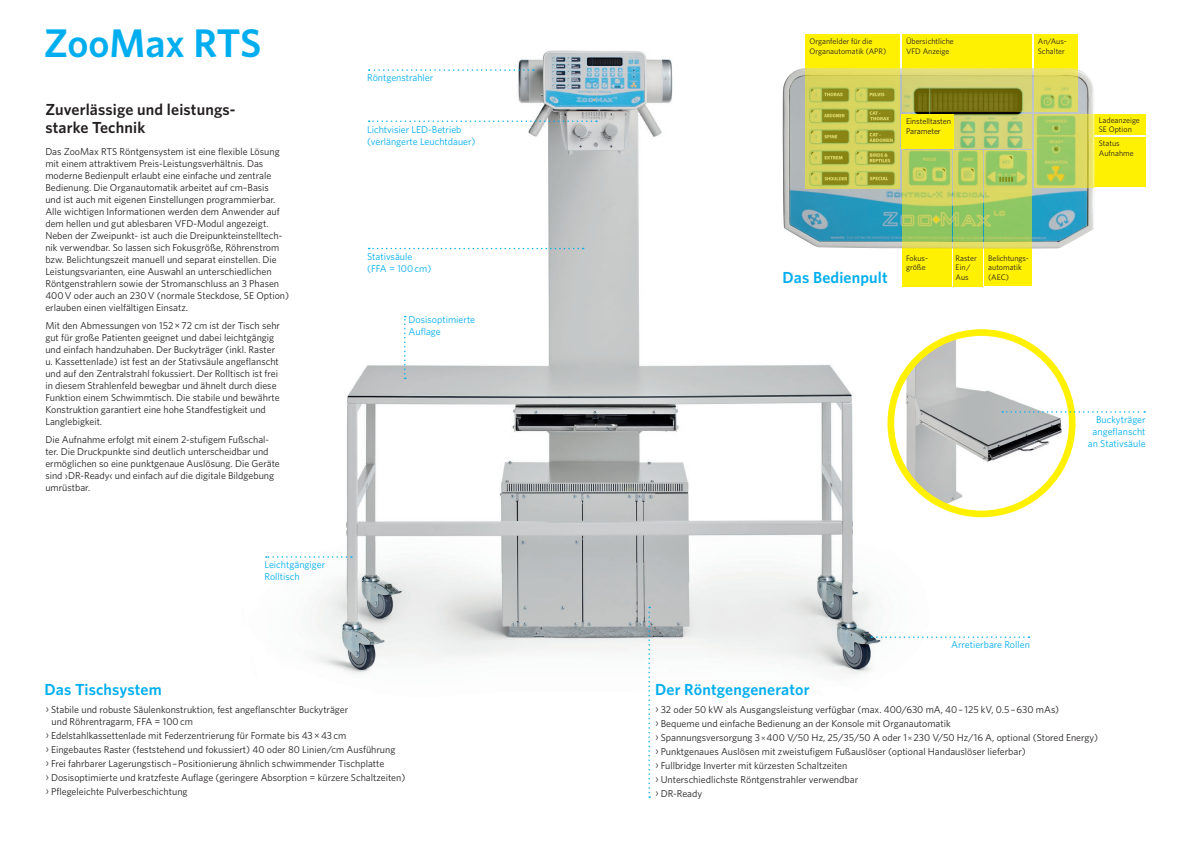
<style>
.page{position:relative;width:1191px;height:842px;background:#fff}
.page>*{position:absolute;margin:0;border:0;box-sizing:border-box;transform-origin:0 0}
.t1{font:600 40px "Whitney";color:#00aeef}
.t2{font:600 16px "Whitney";letter-spacing:.01em;color:#00aeef}
.t3{font:600 16px/18px "Whitney";letter-spacing:.01em;color:#231f20}
.t4{font:10px/12px "Whitney";color:#231f20}
.t5{font:10px/12px "Whitney";color:#00aeef}
.t6{font:8.3px/9.7px "Whitney";letter-spacing:-.01em;color:#231f20}
.t7{font:8px/9.5px "Whitney";color:#231f20}
.s1{font-size:8px}
</style>
<div class="page">
<img style="left:265px;top:34px;width:715px;height:640px">
<img style="left:891px;top:333px;width:181px;height:181px;border-radius:91px">
<div style="left:887px;top:329px;width:188px;height:188px;border:7px solid #fff101;border-radius:50%"></div>
<svg style="left:369px;top:69px;width:165px;height:2px"></svg>
<svg style="left:369px;top:120px;width:228px;height:2px"></svg>
<svg style="left:369px;top:248px;width:214px;height:1px"></svg>
<svg style="left:404px;top:316px;width:2px;height:63px"></svg>
<svg style="left:266px;top:556px;width:86px;height:2px"></svg>
<svg style="left:1002px;top:411px;width:143px;height:2px"></svg>
<svg style="left:871px;top:636px;width:158px;height:2px"></svg>
<svg style="left:648px;top:607px;width:2px;height:191px"></svg>
<div style="left:1033px;top:114px;width:112px;height:21px;background:#fff101"></div>
<div style="left:1033px;top:137px;width:112px;height:50px;background:#fff101"></div>
<img style="left:782px;top:68px;width:312px;height:181px">
<svg style="left:1033px;top:34px;width:44px;height:78px;background:#e5e23c"></svg>
<svg style="left:901px;top:34px;width:130px;height:78px;background:#cec62b"></svg>
<svg style="left:805px;top:34px;width:94px;height:155px;background:#cdca3c"></svg>
<svg style="left:954px;top:114px;width:77px;height:35px;background:#bacc76"></svg>
<svg style="left:901px;top:150px;width:50px;height:136px;background:#c5d648"></svg>
<svg style="left:984px;top:150px;width:47px;height:136px;background:#c1d647"></svg>
<svg style="left:1033px;top:114px;width:61px;height:73px;background:#b7cf64"></svg>
<div style="left:901px;top:114px;width:53px;height:35px;background:#fff101"></div>
<svg style="left:952px;top:150px;width:30px;height:136px;background:#c6d74b"></svg>
<h1 class="t1" style="left:44px;top:19px;width:219px">ZooMax RTS</h1>
<h2 class="t3" style="left:45px;top:100px;width:192px">Zuverlässige und leistungs&shy;starke Technik</h2>
<p class="t4" style="left:45px;top:145px;width:245px">Das ZooMax RTS Röntgensystem ist eine flexible Lösung mit einem attraktivem Preis-Leistungsverhältnis. Das moderne Bedienpult erlaubt eine einfache und zentrale Bedienung. Die Organautomatik arbeitet auf cm–Basis<br>und ist auch mit eigenen Einstellungen programmierbar.<br>Alle wichtigen Informationen werden dem Anwender auf dem hellen und gut ablesbaren VFD-Modul angezeigt.<br>Neben der Zweipunkt- ist auch die Dreipunkteinstelltech&shy;nik verwendbar. So lassen sich Fokusgröße, Röhrenstrom bzw. Belichtungszeit manuell und separat einstellen. Die Leistungsvarianten, eine Auswahl an unterschiedlichen Röntgenstrahlern sowie der Stromanschluss an 3 Phasen 400V oder auch an 230V (normale Steckdose, SE Option) erlauben einen vielfältigen Einsatz.</p>
<p class="t4" style="left:45px;top:319px;width:236px">Mit den Abmessungen von 152µ72 cm ist der Tisch sehr gut für große Patienten geeignet und dabei leichtgängig und einfach handzuhaben. Der Buckyträger (inkl. Raster u. Kassettenlade) ist fest an der Stativsäule angeflanscht und auf den Zentralstrahl fokussiert. Der Rolltisch ist frei in diesem Strahlenfeld bewegbar und ähnelt durch diese Funktion einem Schwimmtisch. Die stabile und bewährte Konstruktion garantiert eine hohe Standfestigkeit und Langlebigkeit.</p>
<p class="t4" style="left:45px;top:433px;width:236px">Die Aufnahme erfolgt mit einem 2-stufigem Fußschal&shy;ter. Die Druckpunkte sind deutlich unterscheidbar und ermöglichen so eine punktgenaue Auslösung. Die Geräte sind ›DR-Ready‹ und einfach auf die digitale Bildgebung umrüstbar.</p>
<h2 class="t2" style="left:45px;top:679px;width:119px">Das Tischsystem</h2>
<p class="t5" style="left:264px;top:558px;width:62px">Leichtgängiger<br>Rolltisch</p>
<p class="t5" style="left:367px;top:71px;width:68px">Röntgenstrahler</p>
<p class="t5" style="left:367px;top:123px;width:110px">Lichtvisier LED-Betrieb (verlängerte Leuchtdauer)</p>
<p class="t5" style="left:367px;top:250px;width:66px">Stativsäule (FFA = 100cm)</p>
<p class="t5" style="left:408px;top:313px;width:68px">Dosisoptimierte<br>Auflage</p>
<p class="t4" style="left:52px;top:703px;width:298px;text-indent:-6px">› Stabile und robuste Säulenkonstruktion, fest angeflanschter Buckyträger und Röhrentragarm, FFA = 100cm</p>
<p class="t4" style="left:46px;top:728px;width:361px;line-height:14px">› Edelstahlkassettenlade mit Federzentrierung für Formate bis 43µ43cm<br>› Eingebautes Raster (feststehend und fokussiert) 40 oder 80 Linien/cm Ausführung<br>› Frei fahrbarer Lagerungstisch–Positionierung ähnlich schwimmender Tischplatte<br>› Dosisoptimierte und kratzfeste Auflage (geringere Absorption = kürzere Schaltzeiten) › Pflegeleichte Pulverbeschichtung</p>
<p class="t7" style="left:809px;top:36px;width:78px">Organfelder für die<br>Organautomatik (APR)</p>
<p class="t7" style="left:906px;top:36px;width:49px">Übersichtliche<br>VFD Anzeige</p>
<p class="t6" style="left:906px;top:116px;width:47px">Einstelltasten<br>Parameter</p>
<p class="t7" style="left:1037px;top:36px;width:30px">An/Aus-<br>Schalter</p>
<p class="t7" style="left:1098px;top:115px;width:43px">Ladeanzeige<br>SE Option</p>
<p class="t7" style="left:1098px;top:138px;width:36px">Status<br>Aufnahme</p>
<h2 class="t2" style="left:782px;top:268px;width:107px">Das Bedienpult</h2>
<p class="t7" style="left:906px;top:253px;width:23px">Fokus&shy;größe</p>
<p class="t7" style="left:988px;top:253px;width:42px">Belichtungs&shy;automatik (AEC)</p>
<p class="t7" style="left:955px;top:253px;width:23px">Raster<br>Ein/<br>Aus</p>
<p class="t5" style="left:1088px;top:413px;width:59px;text-align:right">Buckyträger angeflanscht an Stativsäule</p>
<h2 class="t2" style="left:655px;top:679px;width:156px">Der Röntgengenerator</h2>
<p class="t5" style="left:951px;top:638px;width:80px">Arretierbare Rollen</p>
<p class="t4" style="left:655px;top:702px;width:444px;line-height:14px">› 32 oder 50 kW als Ausgangsleistung verfügbar (max. 400/630 mA, 40– 125 kV, 0.5–630 mAs)<br>› Bequeme und einfache Bedienung an der Konsole mit Organautomatik<br>› Spannungsversorgung 3<span class="s1">µ</span>400 V/50 Hz, 25/35/50 A oder 1<span class="s1">µ</span>230 V/50 Hz/16 A, optional (Stored Energy) › Punktgenaues Auslösen mit zweistufigem Fußauslöser (optional Handauslöser lieferbar)<br>› Fullbridge Inverter mit kürzesten Schaltzeiten<br>› Unterschiedlichste Röntgenstrahler verwendbar<br>› DR-Ready</p>
</div>
